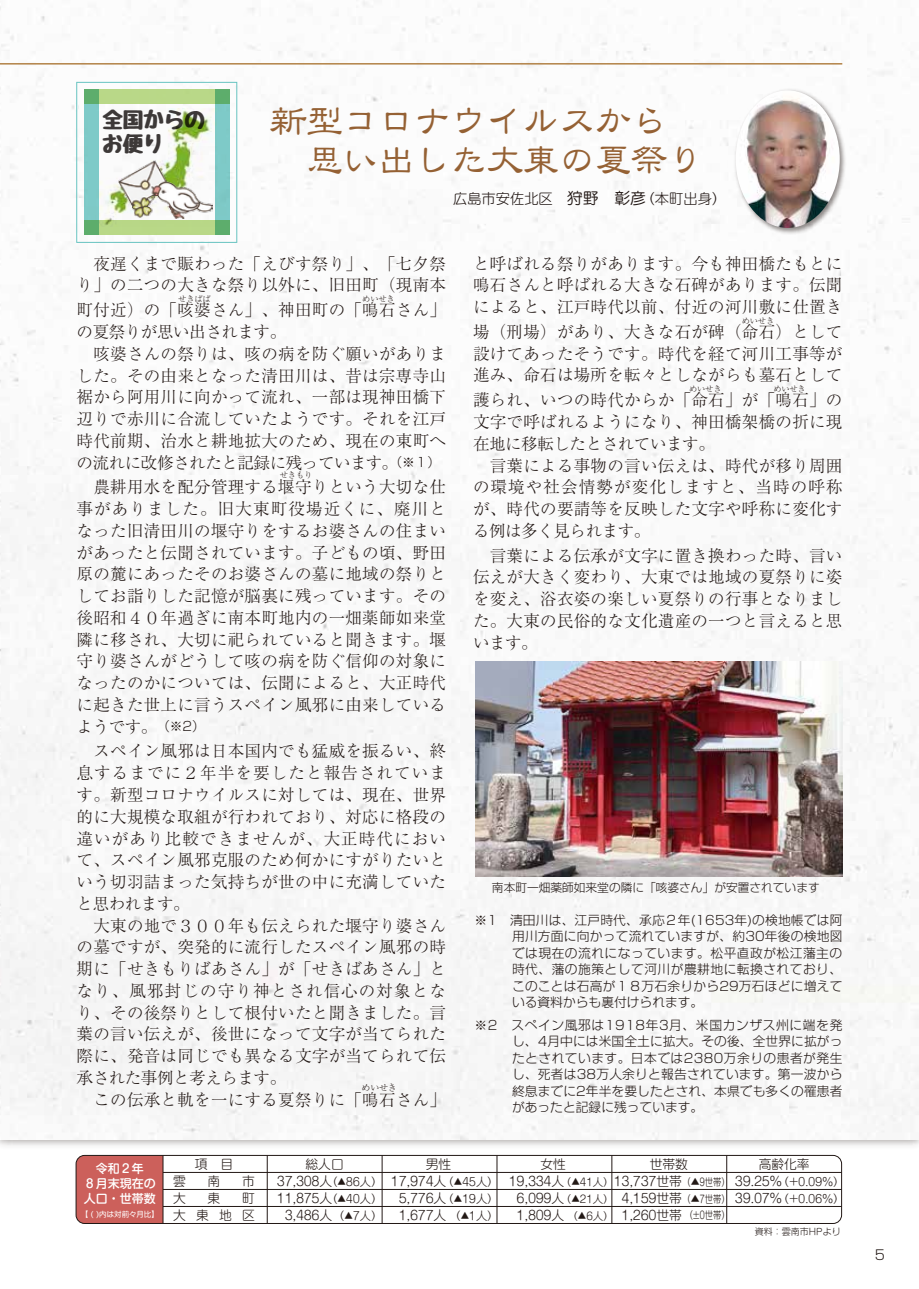
<style>
.page{position:relative;width:919px;height:1289px;background:#fff}
.page>*{position:absolute;margin:0;border:0;box-sizing:border-box;transform-origin:0 0}
.t1{font:39px/39px "DF Lei Sho SB WIN RKSJ H";letter-spacing:-.075em;color:#956134}
.t2{font:20.55px/24.5px "Jiyucho";color:#3e3a39}
.t3{font:300 16.5px/21.8px "Ryumin Pr 6 N";letter-spacing:.02em;color:#221815}
.t4{font:300 14.25px "G Shin M Go Pro";color:#221815}
.t5{font:300 13.5px "Shin Go Pr 6 N";color:#221815}
.t6{font:300 12.75px/16.5px "G Shin Go Pro";letter-spacing:.005em;color:#221815;text-align:justify}
.t7{font:300 12.75px/17px "G Shin M Go Pro";letter-spacing:-.39em;color:#221815;text-align:justify}
.t8{font:500 12px/15px "G Shin M Go Pro";color:#fff;text-align:center}
.t9{font:300 11.7px "Shin Go Pr 6 N";color:#221815}
.t10{font:300 11.25px/17px "G Shin M Go Pro";letter-spacing:-.29em;color:#221815;scale:.79 1}
.t11{font:300 11.25px/17px "G Shin M Go Pro";letter-spacing:-.29em;color:#221815;text-align:right}
.t12{font:300 10.5px/17px "G Shin M Go Pro";letter-spacing:-.195em;color:#221815;text-align:right}
.t13{font:300 10.5px "G Shin M Go Pro";letter-spacing:-.195em;color:#221815;scale:.79 1}
.t14{font:300 9px "G Shin M Go Pro";color:#221815}
.t15{font:300 9px "Ryumin Pr 6 N";color:#221815}
.t16{font:300 8.25px "Ryumin Pr 6 N";letter-spacing:-.025em;color:#221815}
.t17{font:7.5px "G Shin M Go Pro";color:#fff}
.s1{font-family:"Jun 201 Pro";font-weight:400;font-size:15.75px}
.s2{font-family:"G Shin Go Pro";font-size:12.75px}
.s3{font-size:11.25px}
.s4{font-size:10.5px}
.s5{font-size:12.75px}
</style>
<div class="page">
<img style="left:1px;top:0;width:917px;height:1138px">
<hr style="left:0;top:63px;width:842px;height:2px;background:#b28247">
<div style="left:76px;top:1156px;width:87px;height:67px;background:#cc605b"></div>
<hr style="left:267px;top:1155px;width:1px;height:68px;background:#221815">
<hr style="left:163px;top:1155px;width:1px;height:68px;background:#221815">
<hr style="left:382px;top:1155px;width:1px;height:68px;background:#221815">
<hr style="left:496px;top:1155px;width:1px;height:68px;background:#221815">
<hr style="left:611px;top:1155px;width:1px;height:68px;background:#221815">
<hr style="left:726px;top:1155px;width:1px;height:68px;background:#221815">
<hr style="left:163px;top:1171px;width:678px;height:1px;background:#221815">
<hr style="left:163px;top:1188px;width:678px;height:1px;background:#221815">
<hr style="left:163px;top:1205px;width:678px;height:1px;background:#221815">
<div style="left:76px;top:1154px;width:765px;height:69px;border:1px solid #221815;border-radius:9px"></div>
<img style="left:727px;top:83px;width:122px;height:155px">
<img style="left:735px;top:90px;width:104px;height:138px">
<img style="left:475px;top:661px;width:367px;height:215px">
<svg style="left:76px;top:82px;width:161px;height:161px"></svg>
<img style="left:99px;top:109px;width:118px;height:117px">
<img style="left:118px;top:160px;width:94px;height:58px">
<p class="t2" style="left:102px;top:107px;width:104px">全国からのお便り</p>
<h1 class="t1" style="left:269px;top:101px;width:437px">新型コロナウイルスから　思い出した大東の夏祭り</h1>
<p class="t4" style="left:453px;top:187px;width:274px">広島市安佐北区　<span class="s1">狩野　彰彦</span>（本町出身）</p>
<p class="t3" style="left:77px;top:252px;width:371px">　夜遅くまで賑わった「えびす祭り」、「七夕祭り」の二つの大きな祭り以外に、旧田町（現南本</p>
<p class="t3" style="left:77px;top:298px;width:371px">町付近）の「咳婆さん」、神田町の「鳴石さん」の夏祭りが思い出されます。<br>　咳婆さんの祭りは、咳の病を防ぐ願いがありました。その由来となった清田川は、昔は宗専寺山裾から阿用川に向かって流れ、一部は現神田橋下辺りで赤川に合流していたようです。それを江戸時代前期、治水と耕地拡大のため、現在の東町への流れに改修されたと記録に残っています。<span class="s2">（※１）</span></p>
<p class="t3" style="left:77px;top:475px;width:371px;text-align:justify">　農耕用水を配分管理する堰守りという大切な仕事がありました。旧大東町役場近くに、廃川となった旧清田川の堰守りをするお婆さんの住まいがあったと伝聞されています。子どもの頃、野田原の麓にあったそのお婆さんの墓に地域の祭りとしてお詣りした記憶が脳裏に残っています。その後昭和４０年過ぎに南本町地内の一畑薬師如来堂隣に移され、大切に祀られていると聞きます。堰守り婆さんがどうして咳の病を防ぐ信仰の対象になったのかについては、伝聞によると、大正時代に起きた世上に言うスペイン風邪に由来しているようです。<span class="s2">（※2）</span></p>
<p class="t3" style="left:77px;top:739px;width:371px">　スペイン風邪は日本国内でも猛威を振るい、終息するまでに２年半を要したと報告されています。新型コロナウイルスに対しては、現在、世界的に大規模な取組が行われており、対応に格段の違いがあり比較できませんが、大正時代において、スペイン風邪克服のため何かにすがりたいという切羽詰まった気持ちが世の中に充満していたと思われます。<br>　大東の地で３００年も伝えられた堰守り婆さんの墓ですが、突発的に流行したスペイン風邪の時期に「せきもりばあさん」が「せきばあさん」となり、風邪封じの守り神とされ信心の対象となり、その後祭りとして根付いたと聞きました。言葉の言い伝えが、後世になって文字が当てられた際に、発音は同じでも異なる文字が当てられて伝承された事例と考えらます。<br>　この伝承と軌を一にする夏祭りに「鳴石さん」</p>
<p class="t16" style="left:178px;top:292px;width:34px">せきばば</p>
<p class="t16" style="left:362px;top:292px;width:34px">めいせき</p>
<p class="t16" style="left:280px;top:468px;width:34px">せきもり</p>
<p class="t15" style="left:361px;top:1080px;width:37px">めいせき</p>
<p class="t3" style="left:473px;top:252px;width:371px;text-align:justify">と呼ばれる祭りがあります。今も神田橋たもとに鳴石さんと呼ばれる大きな石碑があります。伝聞によると、江戸時代以前、付近の河川敷に仕置き</p>
<p class="t3" style="left:473px;top:320px;width:371px;text-align:justify">場（刑場）があり、大きな石が碑（命石）として設けてあったそうです。時代を経て河川工事等が進み、命石は場所を転々としながらも墓石として</p>
<p class="t3" style="left:473px;top:388px;width:371px">護られ、いつの時代からか「命石」が「鳴石」の文字で呼ばれるようになり、神田橋架橋の折に現在地に移転したとされています。<br>　言葉による事物の言い伝えは、時代が移り周囲の環境や社会情勢が変化しますと、当時の呼称が、時代の要請等を反映した文字や呼称に変化する例は多く見られます。</p>
<p class="t3" style="left:473px;top:543px;width:371px;text-align:justify">　言葉による伝承が文字に置き換わった時、言い伝えが大きく変わり、大東では地域の夏祭りに姿を変え、浴衣姿の楽しい夏祭りの行事となりました。大東の民俗的な文化遺産の一つと言えると思います。</p>
<p class="t16" style="left:741px;top:315px;width:34px">めいせき</p>
<p class="t16" style="left:689px;top:382px;width:34px">めいせき</p>
<p class="t16" style="left:773px;top:382px;width:34px">めいせき</p>
<p class="t9" style="left:492px;top:878px;width:329px">南本町一畑薬師如来堂の隣に「咳婆さん」が安置されています</p>
<p class="t6" style="left:512px;top:910px;width:332px;text-indent:-38px">※1　清田川は、江戸時代、承応２年(1653年)の検地帳では阿用川方面に向かって流れていますが、約30年後の検地図では現在の流れになっています。松平直政が松江藩主の時代、藩の施策として河川が農耕地に転換されており、このことは石高が１８万石余りから29万石ほどに増えている資料からも裏付けられます。</p>
<p class="t6" style="left:512px;top:1015px;width:332px;text-indent:-37px">※2　スペイン風邪は1918年3月、米国カンザス州に端を発し、4月中には米国全土に拡大。その後、全世界に拡がったとされています。日本では2380万余りの患者が発生し、死者は38万人余りと報告されています。第一波から終息までに2年半を要したとされ、本県でも多くの罹患者があったと記録に残っています。</p>
<p class="t8" style="left:84px;top:1159px;width:73px">令和２年<br>８月末現在の人口・世帯数</p>
<p class="t17" style="left:81px;top:1207px;width:80px">【 ( )内は対前々月比】</p>
<p class="t7" style="left:173px;top:1154px;width:83px;text-align:center">項　目<br>雲　　南　　市大　　東　　町大　東　地　区</p>
<p class="t7" style="left:305px;top:1154px;width:40px">総人口</p>
<p class="t7" style="left:426px;top:1154px;width:27px">男性</p>
<p class="t7" style="left:540px;top:1154px;width:27px">女性</p>
<p class="t7" style="left:649px;top:1154px;width:40px">世帯数</p>
<p class="t7" style="left:758px;top:1154px;width:52px">高齢化率</p>
<p class="t7" style="left:274px;top:1171px;width:59px;text-align:right">３７，３０８人<br>１１，８７５人<br>３，４８６人</p>
<p class="t11" style="left:326px;top:1171px;width:57px">（▲８６人）（▲４０人）（▲７人）</p>
<p class="t7" style="left:396px;top:1171px;width:51px;text-indent:-8px">１７，９７４人５，７７６人１，６７７人</p>
<p class="t11" style="left:442px;top:1171px;width:57px">（▲４５人）（▲１９人）（▲１人）</p>
<p class="t7" style="left:514px;top:1171px;width:51px;text-indent:-8px">１９，３３４人６，０９９人１，８０９人</p>
<p class="t12" style="left:561px;top:1172px;width:54px">（<span class="s3">▲</span>４１人）（<span class="s3">▲</span>２１人）（<span class="s3">▲</span>６人）</p>
<p class="t7" style="left:619px;top:1171px;width:64px;text-indent:-8px">１３，７３７世帯４，１５９世帯１，２６０世帯</p>
<p class="t10" style="left:682px;top:1172px;width:206px"><span class="s4">（</span>▲<span class="s4">９世帯）</span><span class="s5">３９．２５％</span>（＋０．０９％）<span class="s4">（</span>▲<span class="s4">７世帯）</span><span class="s5">３９．０７％</span>（＋０．０６％）</p>
<p class="t13" style="left:684px;top:1206px;width:58px">（±０世帯）</p>
<p class="t14" style="left:754px;top:1224px;width:87px">資料：雲南市HPより</p>
<p class="t5" style="left:874px;top:1243px;width:12px">5</p>
</div>
